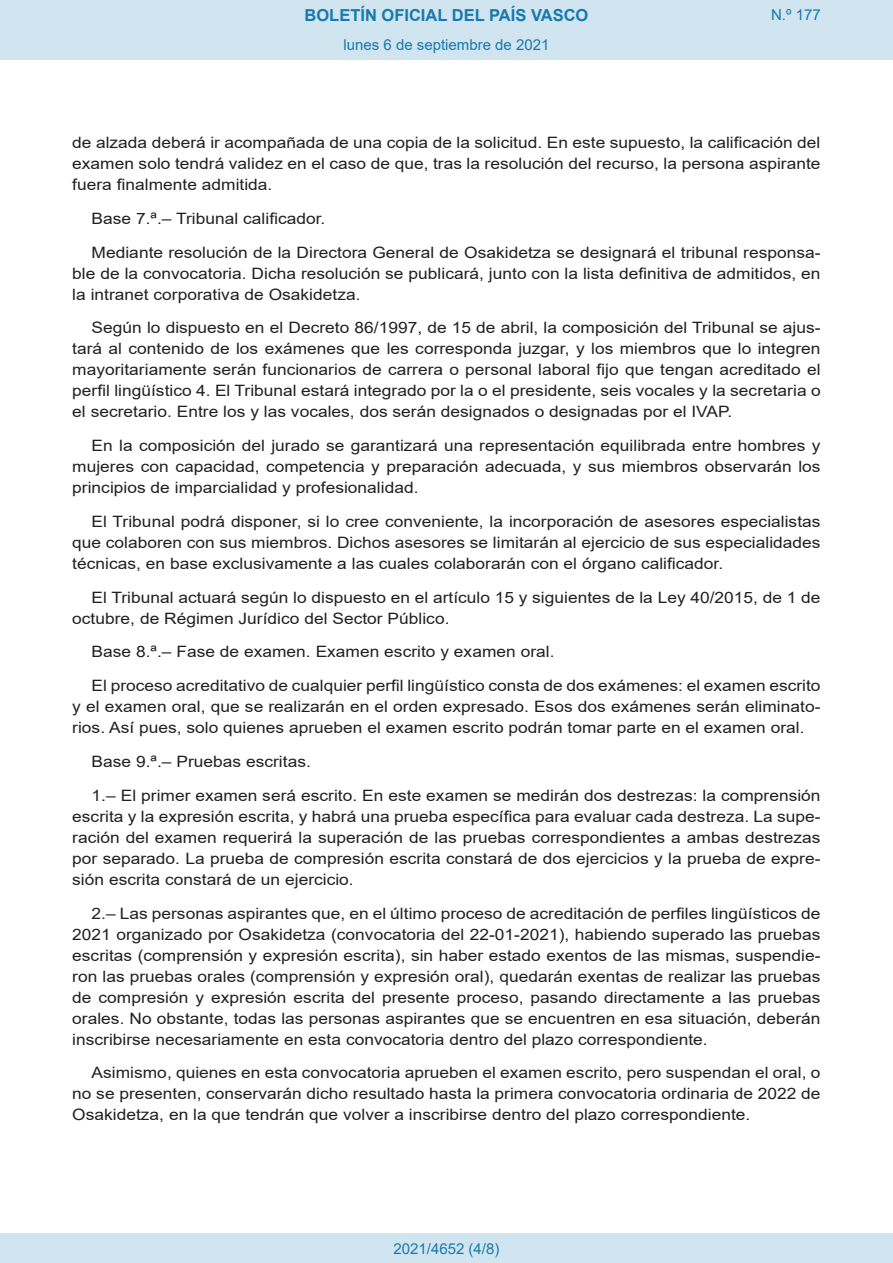
<style>
.page{position:relative;width:893px;height:1263px;background:#fff}
.page>*{position:absolute;margin:0;border:0;box-sizing:border-box;transform-origin:0 0}
.t1{font:700 16.5px "Arial";color:#1879ad}
.BOPVDetalle{font:15.6px/21px "Arial";color:#231f20;text-align:justify;scale:1.11 1}
.Paginacion_Centro{font:15px "Arial";color:#1879ad}
</style>
<div class="page">
<div style="left:0;top:0;width:893px;height:60px;background:#d0e5f0"></div>
<div style="left:0;top:1233px;width:893px;height:30px;background:#d0e5f0"></div>
<p class="t1" style="left:305px;top:3px;width:285px">BOLETÍN OFICIAL DEL PAÍS VASCO</p>
<p class="Paginacion_Centro" style="left:343px;top:35px;width:207px">lunes 6 de septiembre de 2021</p>
<p class="Paginacion_Centro" style="left:771px;top:5px;width:51px">N.º 177</p>
<p class="BOPVDetalle" style="left:72px;top:132px;width:676px">de alzada deberá ir acompañada de una copia de la solicitud. En este supuesto, la calificación del examen solo tendrá validez en el caso de que, tras la resolución del recurso, la persona aspirante fuera finalmente admitida.</p>
<p class="BOPVDetalle" style="left:92px;top:208px;width:212px">Base 7.ª.– Tribunal calificador.</p>
<p class="BOPVDetalle" style="left:72px;top:242px;width:676px;text-indent:19px">Mediante resolución de la Directora General de Osakidetza se designará el tribunal responsa&shy;ble de la convocatoria. Dicha resolución se publicará, junto con la lista definitiva de admitidos, en la intranet corporativa de Osakidetza.</p>
<p class="BOPVDetalle" style="left:72px;top:317px;width:676px;text-indent:19px">Según lo dispuesto en el Decreto 86/1997, de 15 de abril, la composición del Tribunal se ajus&shy;tará al contenido de los exámenes que les corresponda juzgar, y los miembros que lo integren mayoritariamente serán funcionarios de carrera o personal laboral fijo que tengan acreditado el perfil lingüístico 4. El Tribunal estará integrado por la o el presidente, seis vocales y la secretaria o el secretario. Entre los y las vocales, dos serán designados o designadas por el IVAP.</p>
<p class="BOPVDetalle" style="left:72px;top:435px;width:676px;text-indent:19px">En la composición del jurado se garantizará una representación equilibrada entre hombres y mujeres con capacidad, competencia y preparación adecuada, y sus miembros observarán los principios de imparcialidad y profesionalidad.</p>
<p class="BOPVDetalle" style="left:72px;top:511px;width:676px;text-indent:19px">El Tribunal podrá disponer, si lo cree conveniente, la incorporación de asesores especialistas que colaboren con sus miembros. Dichos asesores se limitarán al ejercicio de sus especialidades técnicas, en base exclusivamente a las cuales colaborarán con el órgano calificador.</p>
<p class="BOPVDetalle" style="left:72px;top:587px;width:676px;text-indent:19px">El Tribunal actuará según lo dispuesto en el artículo 15 y siguientes de la Ley 40/2015, de 1 de octubre, de Régimen Jurídico del Sector Público.</p>
<p class="BOPVDetalle" style="left:92px;top:641px;width:418px">Base 8.ª.– Fase de examen. Examen escrito y examen oral.</p>
<p class="BOPVDetalle" style="left:72px;top:675px;width:676px;text-indent:19px">El proceso acreditativo de cualquier perfil lingüístico consta de dos exámenes: el examen escrito y el examen oral, que se realizarán en el orden expresado. Esos dos exámenes serán eliminato&shy;rios. Así pues, solo quienes aprueben el examen escrito podrán tomar parte en el examen oral.</p>
<p class="BOPVDetalle" style="left:92px;top:751px;width:199px">Base 9.ª.– Pruebas escritas.</p>
<p class="BOPVDetalle" style="left:72px;top:785px;width:676px;text-indent:19px">1.– El primer examen será escrito. En este examen se medirán dos destrezas: la comprensión escrita y la expresión escrita, y habrá una prueba específica para evaluar cada destreza. La supe&shy;ración del examen requerirá la superación de las pruebas correspondientes a ambas destrezas por separado. La prueba de compresión escrita constará de dos ejercicios y la prueba de expre&shy;sión escrita constará de un ejercicio.</p>
<p class="BOPVDetalle" style="left:72px;top:902px;width:676px;text-indent:19px">2.– Las personas aspirantes que, en el último proceso de acreditación de perfiles lingüísticos de 2021 organizado por Osakidetza (convocatoria del 22-01-2021), habiendo superado las pruebas escritas (comprensión y expresión escrita), sin haber estado exentos de las mismas, suspendie&shy;ron las pruebas orales (comprensión y expresión oral), quedarán exentas de realizar las pruebas de compresión y expresión escrita del presente proceso, pasando directamente a las pruebas orales. No obstante, todas las personas aspirantes que se encuentren en esa situación, deberán inscribirse necesariamente en esta convocatoria dentro del plazo correspondiente.</p>
<p class="BOPVDetalle" style="left:72px;top:1062px;width:676px;text-indent:19px">Asimismo, quienes en esta convocatoria aprueben el examen escrito, pero suspendan el oral, o no se presenten, conservarán dicho resultado hasta la primera convocatoria ordinaria de 2022 de Osakidetza, en la que tendrán que volver a inscribirse dentro del plazo correspondiente.</p>
<p class="Paginacion_Centro" style="left:393px;top:1238px;width:107px">2021/4652 (4/8)</p>
</div>
